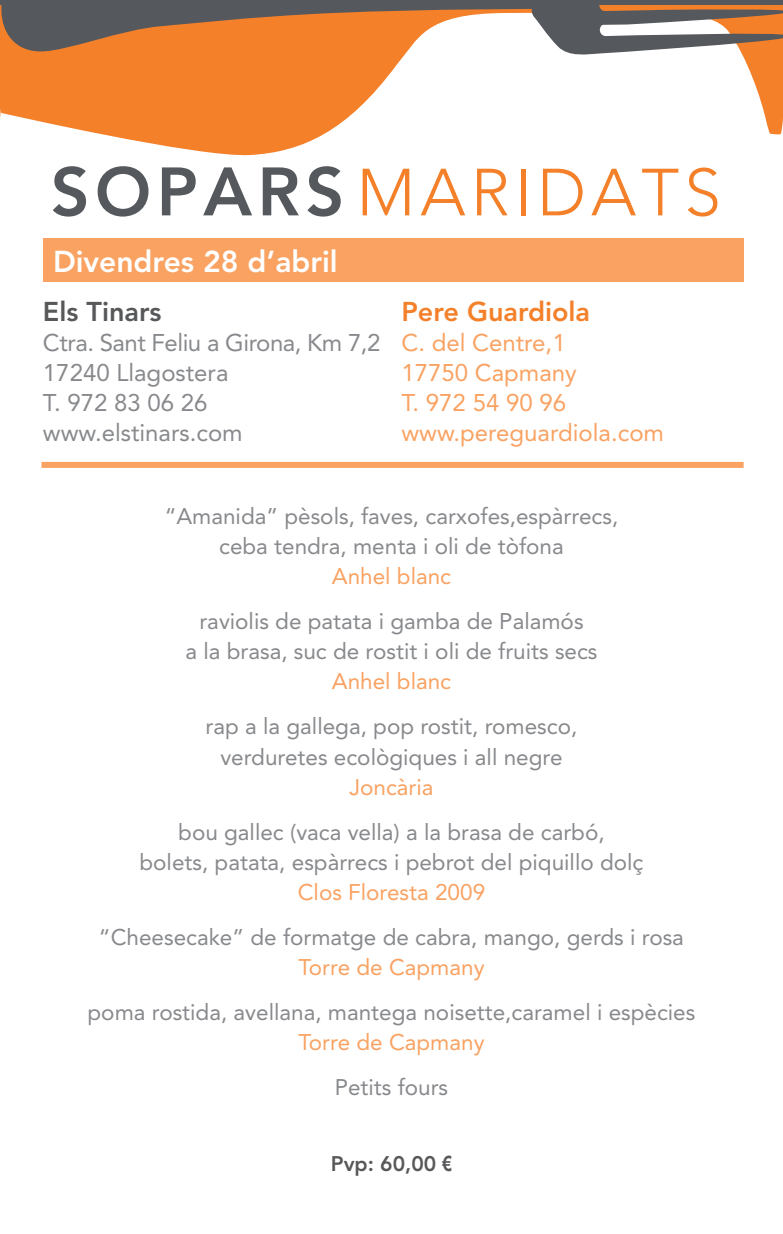
<style>
.page{position:relative;width:783px;height:1234px;background:#fff}
.page>*{position:absolute;margin:0;border:0;box-sizing:border-box;transform-origin:0 0}
.t1{font:800 30px "Avenir";color:#fff}
.t2{font:800 27px "Avenir";color:#f4802a}
.t3{font:800 27px "Avenir";color:#57585a}
.t4{font:24px "Avenir";color:#f9a262}
.t5{font:24px "Avenir";color:#87898c}
.t6{font:24px "Avenir";letter-spacing:-.02em;color:#87898c}
.t7{font:22.5px/30px "Avenir";color:#87898c;text-align:center}
.t8{font:22.5px "Avenir";color:#f9a262}
.t9{font:800 21px "Avenir";color:#57585a}
.s1{font-family:"Arial Narrow";font-weight:700}
</style>
<div class="page">
<div style="left:43px;top:238px;width:700px;height:43px;background:#f9a262"></div>
<div style="left:41px;top:462px;width:702px;height:6px;background:#f9a262"></div>
<svg style="left:0;top:4px;width:782px;height:152px"></svg>
<hr style="left:0;top:0;width:782px;height:4px;background:#55585c">
<svg style="left:362px;top:169px;width:47px;height:46px"></svg>
<svg style="left:421px;top:169px;width:44px;height:46px"></svg>
<svg style="left:477px;top:169px;width:30px;height:46px"></svg>
<hr style="left:521px;top:169px;width:4px;height:46px;background:#f4802a">
<svg style="left:542px;top:169px;width:40px;height:46px"></svg>
<svg style="left:591px;top:169px;width:44px;height:46px"></svg>
<svg style="left:642px;top:169px;width:36px;height:46px"></svg>
<svg style="left:687px;top:167px;width:30px;height:49px"></svg>
<svg style="left:53px;top:166px;width:33px;height:50px"></svg>
<svg style="left:98px;top:166px;width:50px;height:50px"></svg>
<svg style="left:162px;top:167px;width:34px;height:48px"></svg>
<svg style="left:203px;top:167px;width:49px;height:48px"></svg>
<svg style="left:263px;top:167px;width:36px;height:48px"></svg>
<svg style="left:307px;top:166px;width:33px;height:50px"></svg>
<p class="t1" style="left:53px;top:244px;width:286px">Divendres 28 d’abril</p>
<p class="t3" style="left:43px;top:295px;width:120px">Els Tinars</p>
<p class="t6" style="left:43px;top:328px;width:339px">Ctra. Sant Feliu a Girona, Km 7,2</p>
<p class="t5" style="left:43px;top:358px;width:187px">17240 Llagostera</p>
<p class="t5" style="left:43px;top:388px;width:166px">T. 972 83 06 26</p>
<p class="t5" style="left:43px;top:418px;width:201px">www.elstinars.com</p>
<p class="t2" style="left:401px;top:295px;width:190px">Pere Guardiola</p>
<p class="t4" style="left:401px;top:328px;width:166px">C. del Centre,1</p>
<p class="t4" style="left:401px;top:358px;width:177px">17750 Capmany</p>
<p class="t4" style="left:401px;top:388px;width:166px">T. 972 54 90 96</p>
<p class="t4" style="left:401px;top:418px;width:264px">www.pereguardiola.com</p>
<p class="t7" style="left:165px;top:501px;width:455px">“Amanida” pèsols, faves, carxofes,espàrrecs,</p>
<p class="t7" style="left:219px;top:531px;width:346px">ceba tendra, menta i oli de tòfona</p>
<p class="t8" style="left:332px;top:563px;width:121px">Anhel blanc</p>
<p class="t7" style="left:199px;top:606px;width:385px">raviolis de patata i gamba de Palamós</p>
<p class="t7" style="left:185px;top:636px;width:413px">a la brasa, suc de rostit i oli de fruits secs</p>
<p class="t8" style="left:332px;top:668px;width:121px">Anhel blanc</p>
<p class="t7" style="left:205px;top:711px;width:373px">rap a la gallega, pop rostit, romesco,</p>
<p class="t7" style="left:220px;top:741px;width:343px">verduretes ecològiques i all negre</p>
<p class="t8" style="left:349px;top:773px;width:86px">Joncària</p>
<p class="t7" style="left:139px;top:816px;width:505px">bou gallec (vaca vella) a la brasa de carbó,<br>bolets, patata, espàrrecs i pebrot del piquillo dolç</p>
<p class="t8" style="left:298px;top:878px;width:189px">Clos Floresta 2009</p>
<p class="t7" style="left:99px;top:921px;width:586px">“Cheesecake” de formatge de cabra, mango, gerds i rosa</p>
<p class="t8" style="left:298px;top:953px;width:187px">Torre de Capmany</p>
<p class="t7" style="left:87px;top:996px;width:609px">poma rostida, avellana, mantega noisette,caramel i espècies</p>
<p class="t8" style="left:298px;top:1028px;width:187px">Torre de Capmany</p>
<p class="t7" style="left:334px;top:1071px;width:115px">Petits fours</p>
<p class="t9" style="left:331px;top:1151px;width:123px">Pvp: 60,00 <span class="s1">€</span></p>
</div>
